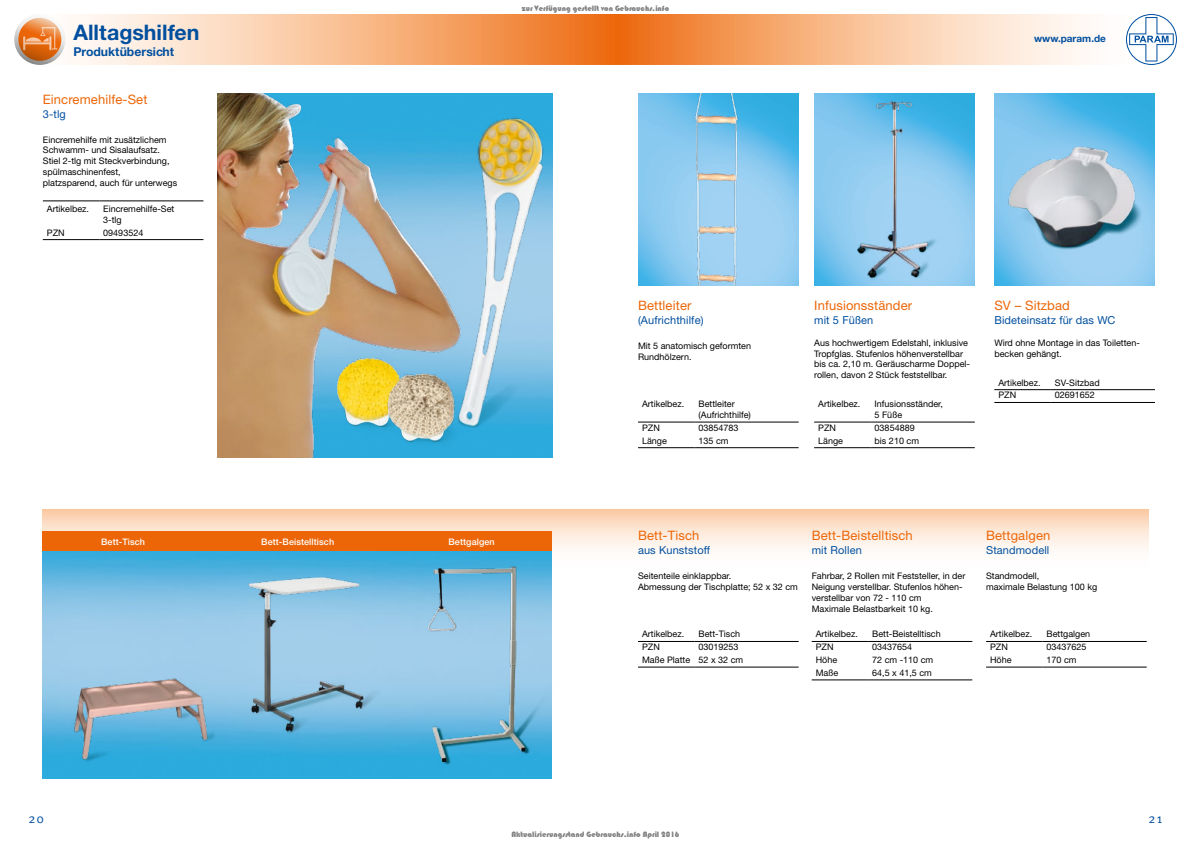
<style>
.page{position:relative;width:1191px;height:842px;background:#fff}
.page>*{position:absolute;margin:0;border:0;box-sizing:border-box;transform-origin:0 0}
.t1{font:700 21.4px "Helvetica Neue CE";color:#004f9f}
.t2{font:13px "Helvetica Neue";letter-spacing:.01em;color:#ec6608}
.t3{font:13px "Meta";color:#004f9f}
.t4{font:700 12.2px "Helvetica Neue CE";color:#004f9f}
.t5{font:11px "Helvetica Neue";letter-spacing:.01em;color:#004f9f}
.t6{font:700 10px "Helvetica Neue LT Std";color:#004f9f}
.t7{font:9px/10.8px "Helvetica Neue";color:#000}
.t8{font:500 9px "Helvetica Neue";letter-spacing:.01em;color:#fff}
.t9{font:8px "Bauhaus 93";color:rgb(0 0 0/.5)}
</style>
<div class="page">
<svg style="left:45px;top:14px;width:1041px;height:51px;background:#f8bb8e"></svg>
<svg style="left:1126px;top:14px;width:51px;height:51px"></svg>
<svg style="left:14px;top:14px;width:51px;height:51px"></svg>
<svg style="left:18px;top:18px;width:43px;height:43px"></svg>
<svg style="left:23px;top:27px;width:34px;height:23px"></svg>
<img style="left:994px;top:258px;width:161px;height:27px">
<img style="left:638px;top:94px;width:160px;height:191px">
<img style="left:466px;top:94px;width:87px;height:363px">
<img style="left:994px;top:94px;width:161px;height:164px">
<div style="left:43px;top:509px;width:1105px;height:61px;background:linear-gradient(to bottom,#fbd0af,#fff)"></div>
<img style="left:43px;top:551px;width:509px;height:227px">
<div style="left:43px;top:531px;width:509px;height:20px;background:#ec6608"></div>
<img style="left:391px;top:562px;width:177px;height:208px">
<img style="left:230px;top:567px;width:161px;height:192px">
<img style="left:63px;top:629px;width:152px;height:141px">
<img style="left:466px;top:111px;width:83px;height:320px">
<img style="left:217px;top:94px;width:249px;height:363px">
<img style="left:335px;top:355px;width:89px;height:89px">
<img style="left:385px;top:371px;width:85px;height:85px">
<img style="left:814px;top:97px;width:160px;height:188px">
<hr style="left:986px;top:667px;width:56px;height:1px;background:#000">
<hr style="left:1042px;top:667px;width:104px;height:1px;background:#000">
<hr style="left:986px;top:641px;width:56px;height:1px;background:#000">
<hr style="left:1042px;top:641px;width:104px;height:1px;background:#000">
<hr style="left:638px;top:667px;width:56px;height:1px;background:#000">
<hr style="left:694px;top:667px;width:104px;height:1px;background:#000">
<hr style="left:638px;top:641px;width:56px;height:1px;background:#000">
<hr style="left:694px;top:641px;width:104px;height:1px;background:#000">
<hr style="left:811px;top:680px;width:57px;height:1px;background:#000">
<hr style="left:868px;top:680px;width:104px;height:1px;background:#000">
<hr style="left:811px;top:641px;width:57px;height:1px;background:#000">
<hr style="left:868px;top:641px;width:104px;height:1px;background:#000">
<hr style="left:43px;top:201px;width:56px;height:1px;background:#000">
<hr style="left:99px;top:201px;width:104px;height:1px;background:#000">
<hr style="left:43px;top:239px;width:56px;height:1px;background:#000">
<hr style="left:99px;top:239px;width:104px;height:1px;background:#000">
<hr style="left:638px;top:447px;width:56px;height:1px;background:#000">
<hr style="left:694px;top:447px;width:104px;height:1px;background:#000">
<hr style="left:638px;top:422px;width:56px;height:1px;background:#000">
<hr style="left:694px;top:422px;width:104px;height:1px;background:#000">
<hr style="left:814px;top:447px;width:56px;height:1px;background:#000">
<hr style="left:870px;top:447px;width:104px;height:1px;background:#000">
<hr style="left:814px;top:422px;width:56px;height:1px;background:#000">
<hr style="left:870px;top:422px;width:104px;height:1px;background:#000">
<hr style="left:994px;top:389px;width:56px;height:1px;background:#000">
<hr style="left:1050px;top:389px;width:105px;height:1px;background:#000">
<hr style="left:994px;top:402px;width:56px;height:1px;background:#000">
<hr style="left:1050px;top:402px;width:105px;height:1px;background:#000">
<p class="t9" style="left:522px;top:4px;width:149px">zur Verfügung gestellt von Gebrauchs.info</p>
<h1 class="t1" style="left:73px;top:20px;width:127px">Alltagshilfen</h1>
<p class="t6" style="left:1034px;top:32px;width:73px">www.param.de</p>
<h3 class="t4" style="left:73px;top:44px;width:102px">Produktübersicht</h3>
<h2 class="t2" style="left:43px;top:91px;width:106px">Eincremehilfe-Set</h2>
<p class="t5" style="left:43px;top:107px;width:25px">3-tlg</p>
<p class="t7" style="left:43px;top:134px;width:136px">Eincremehilfe mit zusätzlichem<br>Schwamm- und Sisalaufsatz.<br>Stiel 2-tlg mit Steckverbindung, spülmaschinenfest, platzsparend, auch für unterwegs</p>
<p class="t7" style="left:47px;top:203px;width:44px">Artikelbez.</p>
<p class="t7" style="left:103px;top:203px;width:73px">Eincremehilfe-Set<br>3-tlg</p>
<p class="t7" style="left:47px;top:227px;width:19px">PZN</p>
<p class="t7" style="left:103px;top:227px;width:42px">09493524</p>
<h2 class="t2" style="left:638px;top:298px;width:55px">Bettleiter</h2>
<p class="t5" style="left:638px;top:314px;width:67px">(Aufrichthilfe)</p>
<p class="t7" style="left:638px;top:340px;width:115px">Mit 5 anatomisch geformten<br>Rundhölzern.</p>
<p class="t7" style="left:642px;top:398px;width:44px">Artikelbez.</p>
<p class="t7" style="left:698px;top:398px;width:54px">Bettleiter (Aufrichthilfe)</p>
<p class="t7" style="left:642px;top:422px;width:19px">PZN</p>
<p class="t7" style="left:698px;top:422px;width:42px">03854783</p>
<p class="t7" style="left:642px;top:435px;width:26px">Länge</p>
<p class="t7" style="left:698px;top:435px;width:32px">135 cm</p>
<h2 class="t2" style="left:814px;top:298px;width:100px">Infusionsständer</h2>
<p class="t5" style="left:814px;top:314px;width:61px">mit 5 Füßen</p>
<p class="t7" style="left:814px;top:337px;width:157px">Aus hochwertigem Edelstahl, inklusive Tropfglas. Stufenlos höhenverstellbar bis ca. 2,10 m. Geräuscharme Doppel&shy;rollen, davon 2 Stück feststellbar.</p>
<p class="t7" style="left:818px;top:398px;width:44px">Artikelbez.</p>
<p class="t7" style="left:874px;top:398px;width:70px">Infusionsständer,<br>5 Füße</p>
<p class="t7" style="left:818px;top:422px;width:19px">PZN</p>
<p class="t7" style="left:874px;top:422px;width:42px">03854889</p>
<p class="t7" style="left:818px;top:435px;width:26px">Länge</p>
<p class="t7" style="left:874px;top:435px;width:46px">bis 210 cm</p>
<h2 class="t2" style="left:994px;top:298px;width:77px">SV – Sitzbad</h2>
<p class="t5" style="left:994px;top:314px;width:123px">Bideteinsatz für das WC</p>
<p class="t7" style="left:994px;top:337px;width:147px">Wird ohne Montage in das Toiletten&shy;becken gehängt.</p>
<p class="t7" style="left:998px;top:377px;width:44px">Artikelbez.</p>
<p class="t7" style="left:1054px;top:377px;width:46px">SV-Sitzbad</p>
<p class="t7" style="left:998px;top:390px;width:19px">PZN</p>
<p class="t7" style="left:1054px;top:390px;width:42px">02691652</p>
<p class="t8" style="left:101px;top:536px;width:45px">Bett-Tisch</p>
<p class="t8" style="left:261px;top:536px;width:74px">Bett-Beistelltisch</p>
<p class="t8" style="left:448px;top:536px;width:48px">Bettgalgen</p>
<h2 class="t2" style="left:986px;top:528px;width:66px">Bettgalgen</h2>
<p class="t5" style="left:986px;top:544px;width:65px">Standmodell</p>
<p class="t7" style="left:986px;top:570px;width:113px">Standmodell,<br>maximale Belastung 100 kg</p>
<p class="t7" style="left:990px;top:629px;width:44px">Artikelbez.</p>
<p class="t7" style="left:1046px;top:629px;width:45px">Bettgalgen</p>
<p class="t7" style="left:990px;top:641px;width:19px">PZN</p>
<p class="t7" style="left:1046px;top:641px;width:42px">03437625</p>
<p class="t7" style="left:990px;top:654px;width:23px">Höhe</p>
<p class="t7" style="left:1046px;top:654px;width:32px">170 cm</p>
<h2 class="t2" style="left:638px;top:528px;width:63px">Bett-Tisch</h2>
<p class="t5" style="left:638px;top:544px;width:74px">aus Kunststoff</p>
<p class="t7" style="left:638px;top:570px;width:161px">Seitenteile einklappbar.<br>Abmessung der Tischplatte; 52 x 32 cm</p>
<p class="t7" style="left:642px;top:629px;width:44px">Artikelbez.</p>
<p class="t7" style="left:698px;top:629px;width:43px">Bett-Tisch</p>
<p class="t7" style="left:642px;top:641px;width:19px">PZN</p>
<h2 class="t2" style="left:811px;top:528px;width:103px">Bett-Beistelltisch</h2>
<p class="t5" style="left:811px;top:544px;width:52px">mit Rollen</p>
<p class="t7" style="left:811px;top:570px;width:155px">Fahrbar, 2 Rollen mit Feststeller, in der Neigung verstellbar. Stufenlos höhen&shy;verstellbar von 72 - 110 cm<br>Maximale Belastbarkeit 10 kg.</p>
<p class="t7" style="left:815px;top:629px;width:44px">Artikelbez.</p>
<p class="t7" style="left:872px;top:629px;width:70px">Bett-Beistelltisch</p>
<p class="t7" style="left:815px;top:641px;width:19px">PZN</p>
<p class="t7" style="left:872px;top:641px;width:42px">03437654</p>
<p class="t7" style="left:815px;top:654px;width:23px">Höhe</p>
<p class="t7" style="left:872px;top:654px;width:63px">72 cm -110 cm</p>
<p class="t7" style="left:815px;top:667px;width:24px">Maße</p>
<p class="t7" style="left:872px;top:667px;width:61px">64,5 x 41,5 cm</p>
<p class="t7" style="left:642px;top:640px;width:103px;line-height:12.8px;text-indent:56px">03019253<br>Maße Platte 52 x 32 cm</p>
<h2 class="t3" style="left:29px;top:810px;width:17px">20</h2>
<h2 class="t3" style="left:1148px;top:810px;width:15px">21</h2>
<p class="t9" style="left:511px;top:830px;width:169px">Aktualisierungsstand Gebrauchs.info April 2016</p>
</div>
